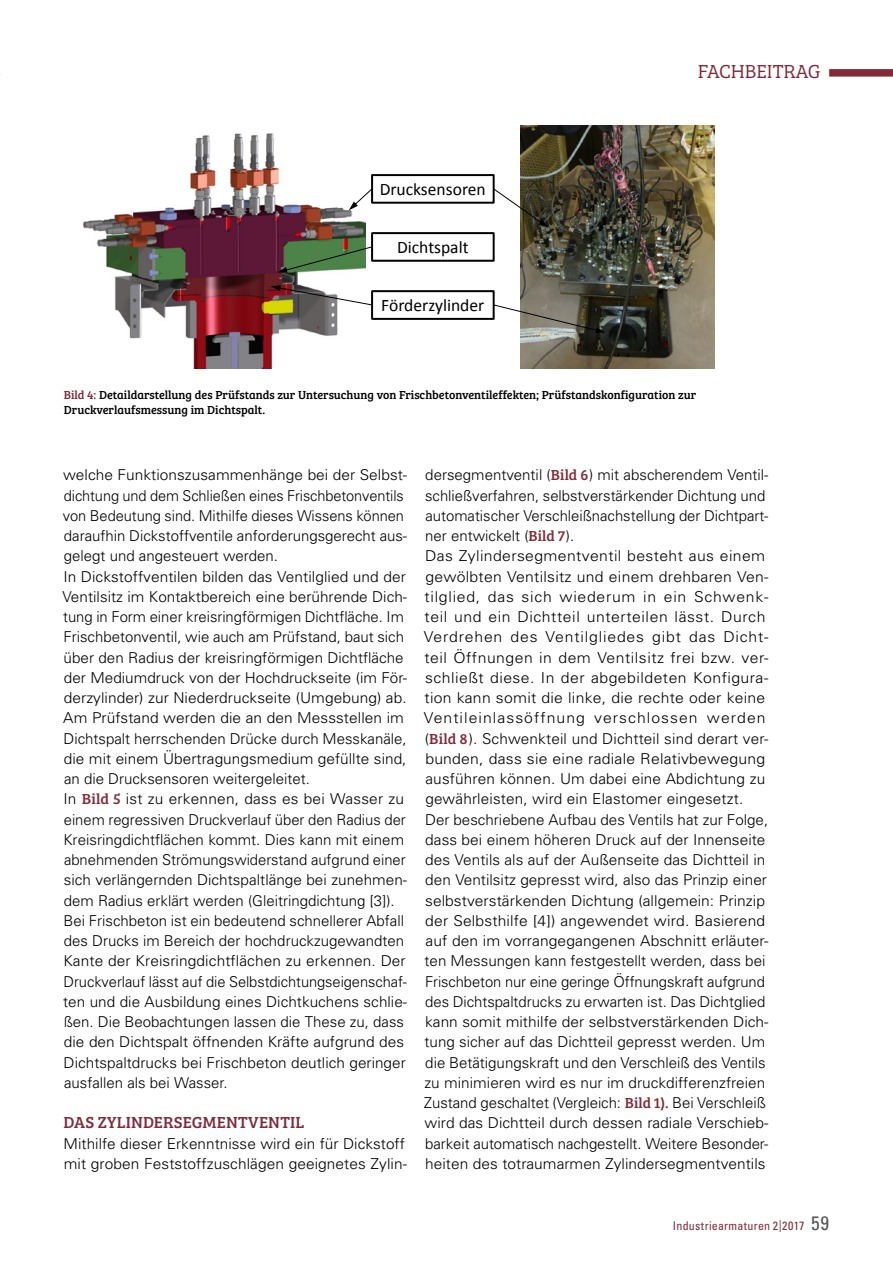
<style>
.page{position:relative;width:893px;height:1263px;background:#fff}
.page>*{position:absolute;margin:0;border:0;box-sizing:border-box;transform-origin:0 0}
.t1{font:19.5px "Bree Serif Lt";color:#822a3a}
.t2{font:17.55px "Calibri";color:#000}
.IA_1_Subline{font:16.5px "Bree Serif";letter-spacing:.005em;color:#822a3a}
.IA_Fliesstext{font:300 15px/20.2px "Univers";color:#000}
.IA_Fliesstext-2{font:300 15px/20.2px "Univers";letter-spacing:.025em;color:#000;scale:1.05 1}
.IA_Bildunterschrift{font:12px/14.4px "Bree Serif";color:#000}
.t3{font:condensed 12px "Univers";letter-spacing:.02em;color:#822a3a}
.s1{color:#822a3a}
.s2{font-family:"Bree Serif";font-weight:400;color:#822a3a}
.s3{font-size:19.5px;color:#575756}
</style>
<div class="page">
<img style="left:83px;top:133px;width:282px;height:236px">
<img style="left:520px;top:125px;width:194px;height:244px">
<div style="left:371px;top:174px;width:124px;height:30px;border:2px solid #000"></div>
<svg style="left:349px;top:188px;width:23px;height:22px"></svg>
<div style="left:371px;top:290px;width:124px;height:30px;border:2px solid #000"></div>
<svg style="left:271px;top:285px;width:101px;height:20px"></svg>
<div style="left:371px;top:232px;width:124px;height:30px;border:2px solid #000"></div>
<svg style="left:277px;top:246px;width:95px;height:27px;background:#61845b"></svg>
<svg style="left:493px;top:188px;width:55px;height:40px"></svg>
<svg style="left:493px;top:304px;width:113px;height:29px"></svg>
<div style="left:829px;top:69px;width:64px;height:8px;background:#822a3a"></div>
<p class="t2" style="left:380px;top:178px;width:108px">Drucksensoren</p>
<p class="t2" style="left:397px;top:236px;width:73px">Dichtspalt</p>
<p class="t2" style="left:381px;top:294px;width:105px">Förderzylinder</p>
<h1 class="t1" style="left:698px;top:57px;width:124px">FACHBEITRAG</h1>
<p class="IA_Bildunterschrift" style="left:64px;top:387px;width:634px"><span class="s1">Bild 4:</span> Detaildarstellung des Prüfstands zur Untersuchung von Frischbetonventileffekten; Prüfstandskonfiguration zur<br>Druckverlaufsmessung im Dichtspalt.</p>
<p class="IA_Fliesstext" style="left:63px;top:465px;width:346px">welche Funktionszusammenhänge bei der Selbst&shy;dichtung und dem Schließen eines Frischbetonventils von Bedeutung sind. Mithilfe dieses Wissens können daraufhin Dickstoffventile anforderungsgerecht aus&shy;gelegt und angesteuert werden.</p>
<p class="IA_Fliesstext" style="left:62px;top:566px;width:346px">In Dickstoffventilen bilden das Ventilglied und der Ventilsitz im Kontaktbereich eine berührende Dich&shy;tung in Form einer kreisringförmigen Dichtfläche. Im Frischbetonventil, wie auch am Prüfstand, baut sich über den Radius der kreisringförmigen Dichtfläche der Mediumdruck von der Hochdruckseite (im För&shy;derzylinder) zur Niederdruckseite (Umgebung) ab.<br>Am Prüfstand werden die an den Messstellen im Dichtspalt herrschenden Drücke durch Messkanäle, die mit einem Übertragungsmedium gefüllte sind, an die Drucksensoren weitergeleitet.</p>
<p class="IA_Fliesstext" style="left:63px;top:789px;width:345px">In <span class="s2">Bild 5</span> ist zu erkennen, dass es bei Wasser zu einem regressiven Druckverlauf über den Radius der Kreisringdichtflächen kommt. Dies kann mit einem abnehmenden Strömungswiderstand aufgrund einer sich verlängernden Dichtspaltlänge bei zunehmen&shy;dem Radius erklärt werden (Gleitringdichtung [3]).</p>
<p class="IA_Fliesstext" style="left:63px;top:910px;width:345px">Bei Frischbeton ist ein bedeutend schnellerer Abfall des Drucks im Bereich der hochdruckzugewandten Kante der Kreisringdichtflächen zu erkennen. Der Druckverlauf lässt auf die Selbstdichtungseigenschaf&shy;ten und die Ausbildung eines Dichtkuchens schlie&shy;ßen. Die Beobachtungen lassen die These zu, dass die den Dichtspalt öffnenden Kräfte aufgrund des Dichtspaltdrucks bei Frischbeton deutlich geringer ausfallen als bei Wasser.</p>
<p class="IA_1_Subline" style="left:64px;top:1110px;width:242px">DAS ZYLINDERSEGMENTVENTIL</p>
<p class="IA_Fliesstext" style="left:64px;top:1133px;width:345px">Mithilfe dieser Erkenntnisse wird ein für Dickstoff mit groben Feststoffzuschlägen geeignetes Zylin-</p>
<p class="IA_Fliesstext" style="left:425px;top:465px;width:345px">dersegmentventil (<span class="s2">Bild 6</span>) mit abscherendem Ventil&shy;schließverfahren, selbstverstärkender Dichtung und automatischer Verschleißnachstellung der Dichtpart&shy;ner entwickelt (<span class="s2">Bild 7</span>).</p>
<p class="IA_Fliesstext-2" style="left:424px;top:546px;width:330px">Das Zylindersegmentventil besteht aus einem gewölbten Ventilsitz und einem drehbaren Ven&shy;tilglied, das sich wiederum in ein Schwenk&shy;teil und ein Dichtteil unterteilen lässt. Durch Verdrehen des Ventilgliedes gibt das Dicht&shy;teil Öffnungen in dem Ventilsitz frei bzw. ver&shy;schließt diese. In der abgebildeten Konfigura&shy;tion kann somit die linke, die rechte oder keine Ventileinlassöffnung verschlossen werden (<span class="s2">Bild 8</span>). Schwenkteil und Dichtteil sind derart ver&shy;bunden, dass sie eine radiale Relativbewegung ausführen können. Um dabei eine Abdichtung zu gewährleisten, wird ein Elastomer eingesetzt.</p>
<p class="IA_Fliesstext" style="left:424px;top:809px;width:346px">Der beschriebene Aufbau des Ventils hat zur Folge, dass bei einem höheren Druck auf der Innenseite des Ventils als auf der Außenseite das Dichtteil in den Ventilsitz gepresst wird, also das Prinzip einer selbstverstärkenden Dichtung (allgemein: Prinzip der Selbsthilfe [4]) angewendet wird. Basierend auf den im vorrangegangenen Abschnitt erläuter&shy;ten Messungen kann festgestellt werden, dass bei Frischbeton nur eine geringe Öffnungskraft aufgrund des Dichtspaltdrucks zu erwarten ist. Das Dichtglied kann somit mithilfe der selbstverstärkenden Dich&shy;tung sicher auf das Dichtteil gepresst werden. Um die Betätigungskraft und den Verschleiß des Ventils zu minimieren wird es nur im druckdifferenzfreien Zustand geschaltet (Vergleich: <span class="s2">Bild 1).</span> Bei Verschleiß wird das Dichtteil durch dessen radiale Verschieb&shy;barkeit automatisch nachgestellt. Weitere Besonder&shy;heiten des totraumarmen Zylindersegmentventils</p>
<p class="t3" style="left:673px;top:1218px;width:158px">Industriearmaturen 2|2017 <span class="s3">59</span></p>
</div>
